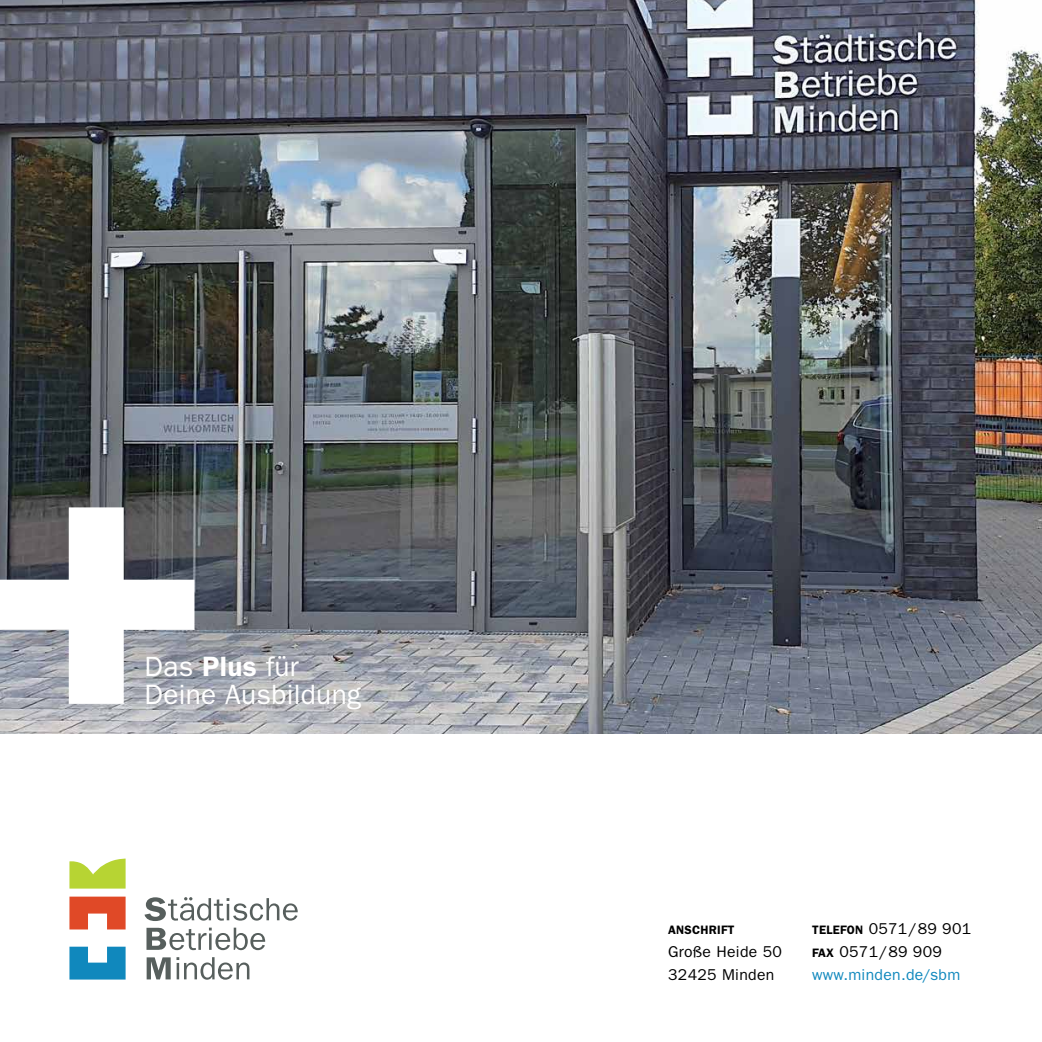
<style>
.page{position:relative;width:1042px;height:1042px;background:#fff}
.page>*{position:absolute;margin:0;border:0;box-sizing:border-box;transform-origin:0 0}
.t1{font:28px/28px "Franklin Gothic LT";letter-spacing:.01em;color:#fff}
.t2{font:15.75px/22.8px "Franklin Gothic LT";letter-spacing:.02em;color:#000}
.t3{font:600 12.25px "Franklin Gothic LT";color:#000}
.s1{font-weight:600}
.s2{font-weight:600;font-size:12.25px}
.s3{color:#1088bd}
</style>
<div class="page">
<svg style="left:69px;top:858px;width:57px;height:30px"></svg>
<svg style="left:69px;top:896px;width:57px;height:33px"></svg>
<svg style="left:69px;top:946px;width:57px;height:33px"></svg>
<svg style="left:144px;top:897px;width:154px;height:24px"></svg>
<svg style="left:146px;top:927px;width:119px;height:23px"></svg>
<svg style="left:147px;top:957px;width:102px;height:22px"></svg>
<img style="left:0;top:0;width:1042px;height:733px">
<svg style="left:0;top:507px;width:194px;height:197px"></svg>
<h1 class="t1" style="left:145px;top:652px;width:218px">Das <span class="s1">PLUS</span> für<br>Deine Ausbildung</h1>
<p class="t3" style="left:668px;top:923px;width:9px">ANS</p>
<p class="t3" style="left:692px;top:923px;width:24px">CHRIFT</p>
<p class="t2" style="left:668px;top:940px;width:115px">Große Heide 50<br>32425 Minden</p>
<p class="t2" style="left:812px;top:917px;width:161px;text-indent:35px"><span class="s2">ON</span> 0571/89 901<br><span class="s2">FAX</span> 0571/89 909 <span class="s3">www.minden.de/sbm</span></p>
<p class="t3" style="left:812px;top:923px;width:8px">TELEF</p>
</div>
